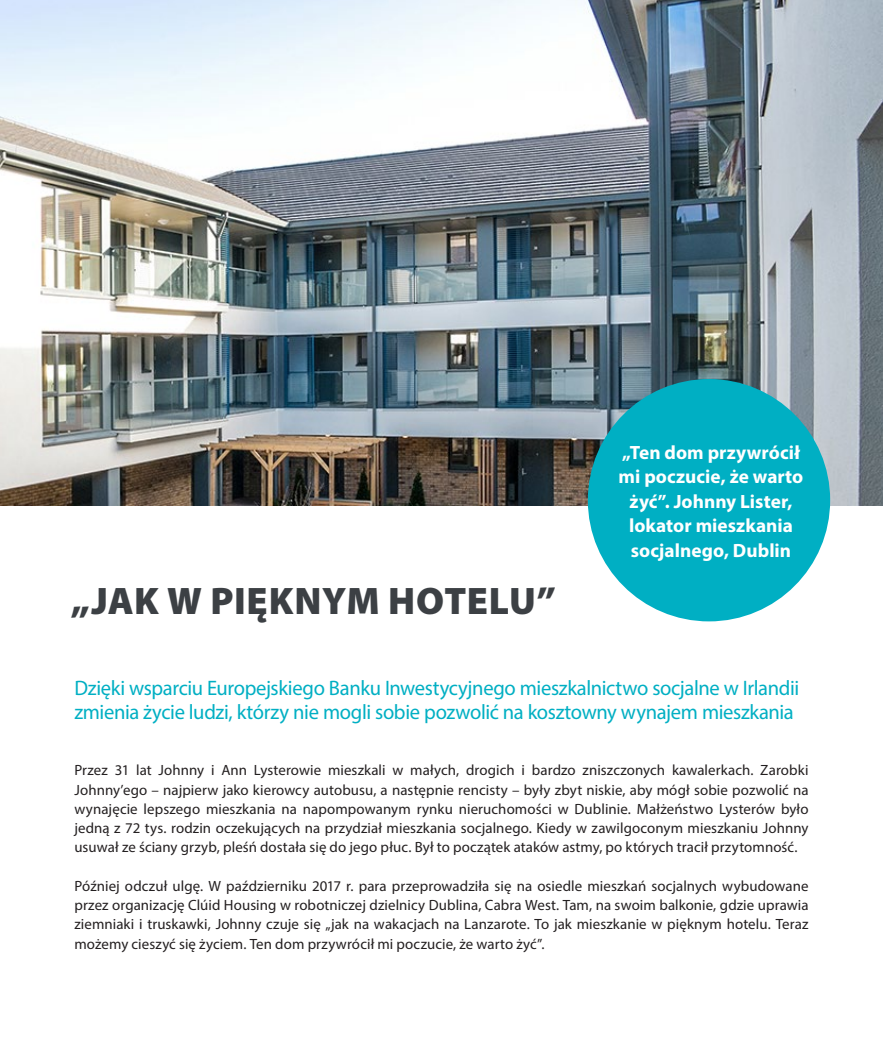
<style>
.page{position:relative;width:883px;height:1042px;background:#fff}
.page>*{position:absolute;margin:0;border:0;box-sizing:border-box;transform-origin:0 0}
.TITRE_CHAPITRE{font:900 38.5px "Myriad Pro";letter-spacing:.01em;color:#3c4044}
.INTRODUCTION_CHAPITR{font:21px/24.5px "Myriad Pro";letter-spacing:-.02em;color:#00afc3}
.texte{font:700 19.25px/24.5px "Myriad Pro";color:#fff;text-align:center}
.TEXTE{font:14.88px/19.2px "Myriad Pro";letter-spacing:.01em;color:#231f20;text-align:justify}
</style>
<div class="page">
<img style="left:0;top:0;width:883px;height:506px">
<div style="left:588px;top:379px;width:242px;height:242px;background:#00afc3;border-radius:50%"></div>
<p class="TITRE_CHAPITRE" style="left:71px;top:579px;width:487px">„JAK W PIĘKNYM HOTELU”</p>
<p class="texte" style="left:619px;top:439px;width:186px">„Ten dom przywrócił mi poczucie, że warto żyć”. Johnny Lister, lokator mieszkania socjalnego, Dublin</p>
<p class="INTRODUCTION_CHAPITR" style="left:74px;top:675px;width:726px">Dzięki wsparciu Europejskiego Banku Inwestycyjnego mieszkalnictwo socjalne w Irlandii zmienia życie ludzi, którzy nie mogli sobie pozwolić na kosztowny wynajem mieszkania</p>
<p class="TEXTE" style="left:74px;top:760px;width:736px">Przez 31 lat Johnny i Ann Lysterowie mieszkali w małych, drogich i bardzo zniszczonych kawalerkach. Zarobki Johnny’ego – najpierw jako kierowcy autobusu, a następnie rencisty – były zbyt niskie, aby mógł sobie pozwolić na wynajęcie lepszego mieszkania na napompowanym rynku nieruchomości w Dublinie. Małżeństwo Lysterów było jedną z 72 tys. rodzin oczekujących na przydział mieszkania socjalnego. Kiedy w zawilgoconym mieszkaniu Johnny usuwał ze ściany grzyb, pleśń dostała się do jego płuc. Był to początek ataków astmy, po których tracił przytomność.</p>
<p class="TEXTE" style="left:74px;top:876px;width:736px">Później odczuł ulgę. W październiku 2017 r. para przeprowadziła się na osiedle mieszkań socjalnych wybudowane przez organizację Clúid Housing w robotniczej dzielnicy Dublina, Cabra West. Tam, na swoim balkonie, gdzie uprawia ziemniaki i truskawki, Johnny czuje się „jak na wakacjach na Lanzarote. To jak mieszkanie w pięknym hotelu. Teraz możemy cieszyć się życiem. Ten dom przywrócił mi poczucie, że warto żyć”.</p>
</div>
